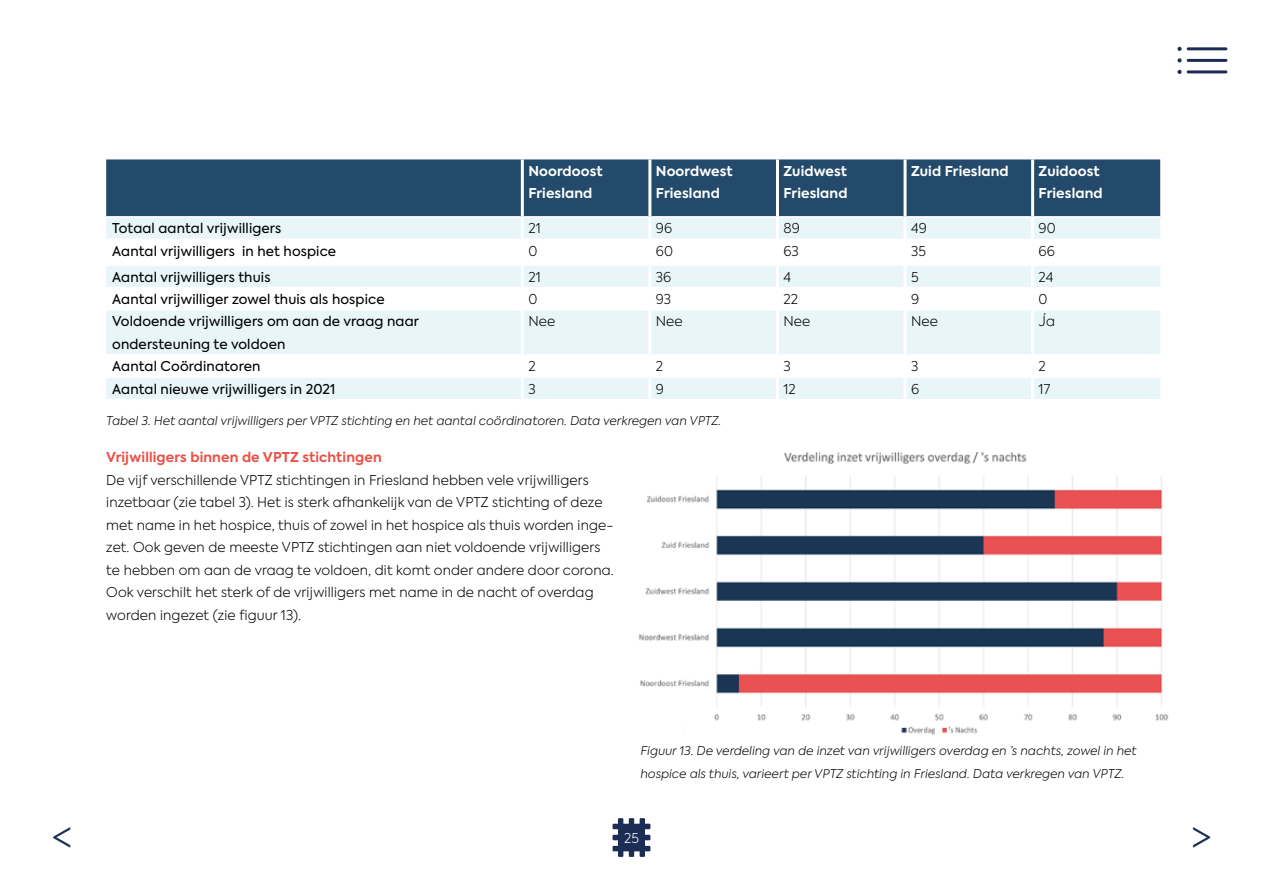
<style>
.page{position:relative;width:1263px;height:893px;background:#fff}
.page>*{position:absolute;margin:0;border:0;box-sizing:border-box;transform-origin:0 0}
.t1{font:300 39px "Axiforma";color:#1b2d54}
.t2{font:300 13.5px/22.5px "Axiforma";letter-spacing:.01em;color:#000}
.t3{font:13.5px/22.5px "Axiforma";letter-spacing:.01em;color:#000}
.t4{font:700 13.5px/22.5px "Axiforma";letter-spacing:.01em;color:#fff}
.t5{font:700 13.5px "Axiforma";letter-spacing:.01em;color:#ea5045}
.t6{font:300 13.5px "Axiforma";color:#fff}
.t7{font:italic 300 12px/22.5px "Axiforma";letter-spacing:.01em;color:#000}
</style>
<div class="page">
<svg style="left:612px;top:818px;width:38px;height:39px"></svg>
<hr style="left:1188px;top:47px;width:38px;height:3px;background:#1b2d54">
<hr style="left:1188px;top:59px;width:38px;height:3px;background:#1b2d54">
<hr style="left:1188px;top:70px;width:38px;height:3px;background:#1b2d54">
<svg style="left:1177px;top:47px;width:4px;height:4px"></svg>
<svg style="left:1177px;top:58px;width:4px;height:4px"></svg>
<svg style="left:1177px;top:70px;width:4px;height:4px"></svg>
<img style="left:638px;top:453px;width:531px;height:268px">
<img style="left:901px;top:726px;width:76px;height:9px">
<div style="left:106px;top:159px;width:1054px;height:57px;background:#234a6b"></div>
<div style="left:106px;top:218px;width:1054px;height:181px;background:#e8f5f9"></div>
<svg style="left:106px;top:240px;width:1054px;height:137px;fill:#e8f5f9"></svg>
<svg style="left:524px;top:288px;width:636px;height:21px"></svg>
<hr style="left:106px;top:239px;width:415px;height:1px;background:#fff">
<hr style="left:524px;top:239px;width:124px;height:1px;background:#fff">
<hr style="left:651px;top:239px;width:125px;height:1px;background:#fff">
<hr style="left:779px;top:239px;width:124px;height:1px;background:#fff">
<hr style="left:906px;top:239px;width:125px;height:1px;background:#fff">
<hr style="left:1034px;top:239px;width:126px;height:1px;background:#fff">
<hr style="left:106px;top:264px;width:415px;height:2px;background:#fff">
<hr style="left:524px;top:264px;width:124px;height:2px;background:#fff">
<hr style="left:651px;top:264px;width:125px;height:2px;background:#fff">
<hr style="left:779px;top:264px;width:124px;height:2px;background:#fff">
<hr style="left:906px;top:264px;width:125px;height:2px;background:#fff">
<hr style="left:1034px;top:264px;width:126px;height:2px;background:#fff">
<hr style="left:106px;top:287px;width:415px;height:1px;background:#fff">
<hr style="left:524px;top:287px;width:124px;height:1px;background:#fff">
<hr style="left:651px;top:287px;width:125px;height:1px;background:#fff">
<hr style="left:779px;top:287px;width:124px;height:1px;background:#fff">
<hr style="left:906px;top:287px;width:125px;height:1px;background:#fff">
<hr style="left:1034px;top:287px;width:126px;height:1px;background:#fff">
<hr style="left:106px;top:309px;width:415px;height:2px;background:#fff">
<hr style="left:524px;top:309px;width:124px;height:2px;background:#fff">
<hr style="left:651px;top:309px;width:125px;height:2px;background:#fff">
<hr style="left:779px;top:309px;width:124px;height:2px;background:#fff">
<hr style="left:906px;top:309px;width:125px;height:2px;background:#fff">
<hr style="left:1034px;top:309px;width:126px;height:2px;background:#fff">
<hr style="left:106px;top:354px;width:415px;height:2px;background:#fff">
<hr style="left:524px;top:354px;width:124px;height:2px;background:#fff">
<hr style="left:651px;top:354px;width:125px;height:2px;background:#fff">
<hr style="left:779px;top:354px;width:124px;height:2px;background:#fff">
<hr style="left:906px;top:354px;width:125px;height:2px;background:#fff">
<hr style="left:1034px;top:354px;width:126px;height:2px;background:#fff">
<hr style="left:106px;top:377px;width:415px;height:1px;background:#fff">
<hr style="left:524px;top:377px;width:124px;height:1px;background:#fff">
<hr style="left:651px;top:377px;width:125px;height:1px;background:#fff">
<hr style="left:779px;top:377px;width:124px;height:1px;background:#fff">
<hr style="left:906px;top:377px;width:125px;height:1px;background:#fff">
<hr style="left:1034px;top:377px;width:126px;height:1px;background:#fff">
<hr style="left:521px;top:159px;width:3px;height:58px;background:#fff">
<hr style="left:648px;top:159px;width:3px;height:58px;background:#fff">
<hr style="left:776px;top:159px;width:3px;height:58px;background:#fff">
<hr style="left:903px;top:159px;width:3px;height:58px;background:#fff">
<hr style="left:1031px;top:159px;width:3px;height:58px;background:#fff">
<hr style="left:521px;top:217px;width:3px;height:22px;background:#fff">
<hr style="left:648px;top:217px;width:3px;height:22px;background:#fff">
<hr style="left:776px;top:217px;width:3px;height:22px;background:#fff">
<hr style="left:903px;top:217px;width:3px;height:22px;background:#fff">
<hr style="left:1031px;top:217px;width:3px;height:22px;background:#fff">
<hr style="left:521px;top:239px;width:3px;height:26px;background:#fff">
<hr style="left:648px;top:239px;width:3px;height:26px;background:#fff">
<hr style="left:776px;top:239px;width:3px;height:26px;background:#fff">
<hr style="left:903px;top:239px;width:3px;height:26px;background:#fff">
<hr style="left:1031px;top:239px;width:3px;height:26px;background:#fff">
<hr style="left:521px;top:265px;width:3px;height:23px;background:#fff">
<hr style="left:648px;top:265px;width:3px;height:23px;background:#fff">
<hr style="left:776px;top:265px;width:3px;height:23px;background:#fff">
<hr style="left:903px;top:265px;width:3px;height:23px;background:#fff">
<hr style="left:1031px;top:265px;width:3px;height:23px;background:#fff">
<hr style="left:521px;top:288px;width:3px;height:22px;background:#fff">
<hr style="left:648px;top:288px;width:3px;height:22px;background:#fff">
<hr style="left:776px;top:288px;width:3px;height:22px;background:#fff">
<hr style="left:903px;top:288px;width:3px;height:22px;background:#fff">
<hr style="left:1031px;top:288px;width:3px;height:22px;background:#fff">
<hr style="left:521px;top:310px;width:3px;height:45px;background:#fff">
<hr style="left:648px;top:310px;width:3px;height:45px;background:#fff">
<hr style="left:776px;top:310px;width:3px;height:45px;background:#fff">
<hr style="left:903px;top:310px;width:3px;height:45px;background:#fff">
<hr style="left:1031px;top:310px;width:3px;height:45px;background:#fff">
<hr style="left:521px;top:355px;width:3px;height:22px;background:#fff">
<hr style="left:648px;top:355px;width:3px;height:22px;background:#fff">
<hr style="left:776px;top:355px;width:3px;height:22px;background:#fff">
<hr style="left:903px;top:355px;width:3px;height:22px;background:#fff">
<hr style="left:1031px;top:355px;width:3px;height:22px;background:#fff">
<hr style="left:521px;top:377px;width:3px;height:22px;background:#fff">
<hr style="left:648px;top:377px;width:3px;height:22px;background:#fff">
<hr style="left:776px;top:377px;width:3px;height:22px;background:#fff">
<hr style="left:903px;top:377px;width:3px;height:22px;background:#fff">
<hr style="left:1031px;top:377px;width:3px;height:22px;background:#fff">
<p class="t4" style="left:528px;top:160px;width:76px">Noordoost<br>Friesland</p>
<p class="t4" style="left:656px;top:160px;width:78px">Noordwest<br>Friesland</p>
<p class="t4" style="left:783px;top:160px;width:65px">Zuidwest<br>Friesland</p>
<p class="t4" style="left:911px;top:160px;width:99px">Zuid Friesland</p>
<p class="t4" style="left:1039px;top:160px;width:65px">Zuidoost<br>Friesland</p>
<p class="t3" style="left:112px;top:217px;width:171px">Totaal aantal vrijwilligers</p>
<p class="t2" style="left:528px;top:217px;width:14px">21</p>
<p class="t2" style="left:656px;top:217px;width:18px">96</p>
<p class="t2" style="left:783px;top:217px;width:18px">89</p>
<p class="t2" style="left:911px;top:217px;width:17px">49</p>
<p class="t2" style="left:1039px;top:217px;width:19px">90</p>
<p class="t3" style="left:112px;top:240px;width:226px">Aantal vrijwilligers in het hospice</p>
<p class="t2" style="left:528px;top:239px;width:10px">0</p>
<p class="t2" style="left:656px;top:239px;width:19px">60</p>
<p class="t2" style="left:783px;top:239px;width:17px">63</p>
<p class="t2" style="left:911px;top:239px;width:16px">35</p>
<p class="t2" style="left:1039px;top:239px;width:18px">66</p>
<p class="t3" style="left:112px;top:266px;width:160px">Aantal vrijwilligers thuis</p>
<p class="t2" style="left:528px;top:265px;width:14px">21</p>
<p class="t2" style="left:656px;top:265px;width:17px">36</p>
<p class="t2" style="left:783px;top:265px;width:9px">4</p>
<p class="t2" style="left:911px;top:265px;width:9px">5</p>
<p class="t2" style="left:1039px;top:265px;width:16px">24</p>
<p class="t3" style="left:112px;top:288px;width:274px">Aantal vrijwilliger zowel thuis als hospice</p>
<p class="t2" style="left:528px;top:288px;width:10px">0</p>
<p class="t2" style="left:656px;top:288px;width:17px">93</p>
<p class="t2" style="left:783px;top:288px;width:16px">22</p>
<p class="t2" style="left:911px;top:288px;width:10px">9</p>
<p class="t2" style="left:1039px;top:288px;width:10px">0</p>
<p class="t3" style="left:112px;top:310px;width:308px">Voldoende vrijwilligers om aan de vraag naar ondersteuning te voldoen</p>
<p class="t2" style="left:528px;top:310px;width:28px">Nee</p>
<p class="t2" style="left:656px;top:310px;width:28px">Nee</p>
<p class="t2" style="left:783px;top:310px;width:28px">Nee</p>
<p class="t2" style="left:911px;top:310px;width:28px">Nee</p>
<p class="t2" style="left:1039px;top:310px;width:18px">Ja</p>
<p class="t3" style="left:112px;top:355px;width:150px">Aantal Coördinatoren</p>
<p class="t2" style="left:528px;top:355px;width:9px">2</p>
<p class="t2" style="left:656px;top:355px;width:9px">2</p>
<p class="t2" style="left:783px;top:355px;width:9px">3</p>
<p class="t2" style="left:911px;top:355px;width:9px">3</p>
<p class="t2" style="left:1039px;top:355px;width:9px">2</p>
<p class="t3" style="left:112px;top:378px;width:225px">Aantal nieuwe vrijwilligers in 2021</p>
<p class="t2" style="left:528px;top:378px;width:9px">3</p>
<p class="t2" style="left:656px;top:378px;width:10px">9</p>
<p class="t2" style="left:783px;top:378px;width:14px">12</p>
<p class="t2" style="left:911px;top:378px;width:10px">6</p>
<p class="t2" style="left:1039px;top:378px;width:13px">17</p>
<p class="t7" style="left:106px;top:410px;width:616px">Tabel 3. Het aantal vrijwilligers per VPTZ stichting en het aantal coördinatoren. Data verkregen van VPTZ.</p>
<p class="t5" style="left:106px;top:448px;width:277px">Vrijwilligers binnen de VPTZ stichtingen</p>
<p class="t2" style="left:106px;top:469px;width:509px">De vijf verschillende VPTZ stichtingen in Friesland hebben vele vrijwilligers inzetbaar (zie tabel 3). Het is sterk afhankelijk van de VPTZ stichting of deze met name in het hospice, thuis of zowel in het hospice als thuis worden inge&shy;zet. Ook geven de meeste VPTZ stichtingen aan niet voldoende vrijwilligers te hebben om aan de vraag te voldoen, dit komt onder andere door corona.<br>Ook verschilt het sterk of de vrijwilligers met name in de nacht of overdag worden ingezet (zie figuur 13).</p>
<p class="t7" style="left:640px;top:740px;width:497px">Figuur 13. De verdeling van de inzet van vrijwilligers overdag en ’s nachts, zowel in het hospice als thuis, varieert per VPTZ stichting in Friesland. Data verkregen van VPTZ.</p>
<p class="t6" style="left:624px;top:829px;width:16px">25</p>
<h1 class="t1" style="left:1191px;top:811px;width:22px">&gt;</h1>
</div>
